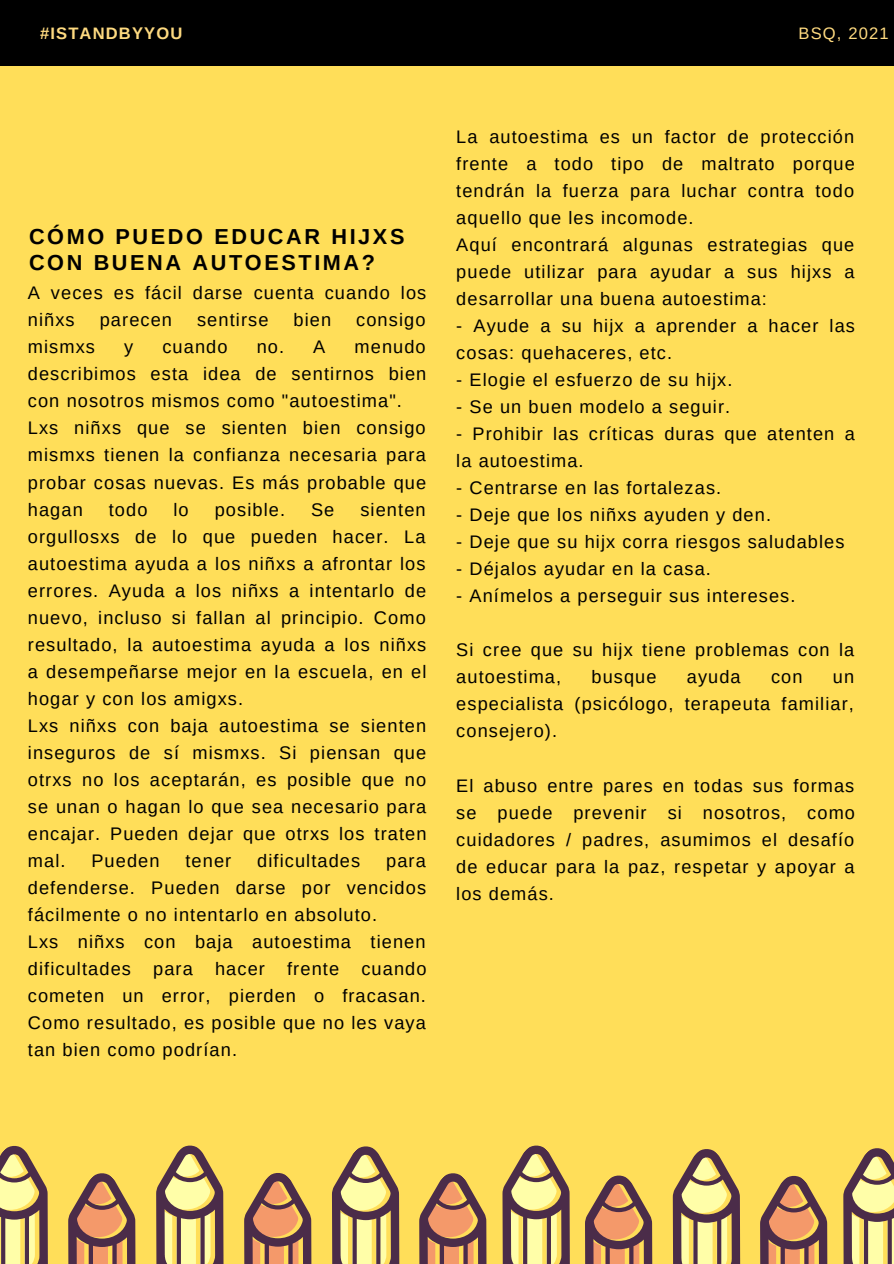
<style>
.page{position:relative;width:894px;height:1264px;background:#fff}
.page>*{position:absolute;margin:0;border:0;box-sizing:border-box;transform-origin:0 0}
.t1{font:700 21.6px/26px "Arimo";letter-spacing:.12em;color:#000}
.t2{font:18.15px/27px "Arimo";letter-spacing:.06em;color:#000;text-align:justify}
.t3{font:700 16.5px "Arimo";letter-spacing:.07em;color:#feda80}
.t4{font:16.5px "Arimo";letter-spacing:.07em;color:#feda80}
</style>
<div class="page">
<div style="left:0;top:0;width:893px;height:1263px;background:#ffde59"></div>
<div style="left:0;top:0;width:893px;height:66px;background:#000"></div>
<svg style="left:0;top:1145px;width:893px;height:118px"></svg>
<p class="t3" style="left:40px;top:24px;width:144px">#ISTANDBYYOU</p>
<p class="t4" style="left:798px;top:24px;width:92px">BSQ, 2021</p>
<p class="t1" style="left:29px;top:224px;width:377px">CÓMO PUEDO EDUCAR HIJXS<br>CON BUENA AUTOESTIMA?</p>
<p class="t2" style="left:28px;top:279px;width:400px">A veces es fácil darse cuenta cuando los niñxs</p>
<p class="t2" style="left:100px;top:306px;width:74px">parecen</p>
<p class="t2" style="left:197px;top:306px;width:73px">sentirse</p>
<p class="t2" style="left:293px;top:306px;width:39px">bien</p>
<p class="t2" style="left:356px;top:306px;width:71px">consigo</p>
<p class="t2" style="left:28px;top:333px;width:400px;text-indent:326px">menudo describimos esta idea de sentirnos bien con nosotros mismos como "autoestima".</p>
<p class="t2" style="left:28px;top:414px;width:400px">Lxs niñxs que se sienten bien consigo mismxs tienen la confianza necesaria para probar cosas nuevas. Es más probable que hagan</p>
<p class="t2" style="left:28px;top:333px;width:69px">mismxs</p>
<p class="t2" style="left:124px;top:333px;width:11px">y</p>
<p class="t2" style="left:162px;top:333px;width:67px">cuando</p>
<p class="t2" style="left:256px;top:333px;width:70px">no. A</p>
<p class="t2" style="left:28px;top:496px;width:400px;text-indent:332px">sienten orgullosxs de lo que pueden hacer. La autoestima ayuda a los niñxs a afrontar los errores. Ayuda a los niñxs a intentarlo de nuevo, incluso si fallan al principio. Como resultado, la autoestima ayuda a los niñxs a desempeñarse mejor en la escuela, en el hogar y con los amigxs.</p>
<p class="t2" style="left:28px;top:712px;width:400px">Lxs niñxs con baja autoestima se sienten inseguros de sí mismxs. Si piensan que otrxs no los aceptarán, es posible que no se unan o hagan lo que sea necesario para encajar. Pueden dejar que otrxs los traten mal.</p>
<p class="t2" style="left:109px;top:496px;width:40px">todo</p>
<p class="t2" style="left:173px;top:496px;width:17px">lo</p>
<p class="t2" style="left:215px;top:496px;width:72px">posible.</p>
<p class="t2" style="left:311px;top:496px;width:25px">Se</p>
<p class="t2" style="left:91px;top:847px;width:70px">Pueden</p>
<p class="t2" style="left:185px;top:847px;width:47px">tener</p>
<p class="t2" style="left:257px;top:847px;width:105px">dificultades</p>
<p class="t2" style="left:28px;top:847px;width:399px;text-indent:358px">para defenderse. Pueden darse por vencidos fácilmente o no intentarlo en absoluto.</p>
<p class="t2" style="left:28px;top:928px;width:400px">Lxs niñxs con baja autoestima tienen dificultades para hacer frente cuando cometen un error, pierden o fracasan.<br>Como resultado, es posible que no les vaya tan bien como podrían.</p>
<p class="t2" style="left:456px;top:123px;width:400px">La autoestima es un factor de protección frente a todo tipo de maltrato porque tendrán la fuerza para luchar contra todo aquello que les incomode.</p>
<p class="t2" style="left:456px;top:231px;width:399px">Aquí encontrará algunas estrategias que puede utilizar para ayudar a sus hijxs a desarrollar una buena autoestima:</p>
<p class="t2" style="left:456px;top:312px;width:400px">- Ayude a su hijx a aprender a hacer las cosas: quehaceres, etc.</p>
<p class="t2" style="left:456px;top:366px;width:277px">- Elogie el esfuerzo de su hijx.</p>
<p class="t2" style="left:456px;top:393px;width:275px">- Se un buen modelo a seguir.</p>
<p class="t2" style="left:456px;top:420px;width:400px">- Prohibir las críticas duras que atenten a la autoestima.</p>
<p class="t2" style="left:456px;top:474px;width:266px">- Centrarse en las fortalezas.</p>
<p class="t2" style="left:456px;top:501px;width:316px">- Deje que los niñxs ayuden y den.</p>
<p class="t2" style="left:456px;top:528px;width:389px">- Deje que su hijx corra riesgos saludables</p>
<p class="t2" style="left:456px;top:555px;width:256px">- Déjalos ayudar en la casa.</p>
<p class="t2" style="left:456px;top:582px;width:340px">- Anímelos a perseguir sus intereses.</p>
<p class="t2" style="left:456px;top:636px;width:399px">Si cree que su hijx tiene problemas con la autoestima,</p>
<p class="t2" style="left:591px;top:663px;width:67px">busque</p>
<p class="t2" style="left:686px;top:663px;width:55px">ayuda</p>
<p class="t2" style="left:770px;top:663px;width:33px">con</p>
<p class="t2" style="left:456px;top:663px;width:399px;text-indent:376px">un especialista (psicólogo, terapeuta familiar, consejero).</p>
<p class="t2" style="left:456px;top:771px;width:400px">El abuso entre pares en todas sus formas se puede prevenir si nosotros, como cuidadores / padres, asumimos el desafío de educar para la paz, respetar y apoyar a los demás.</p>
</div>
